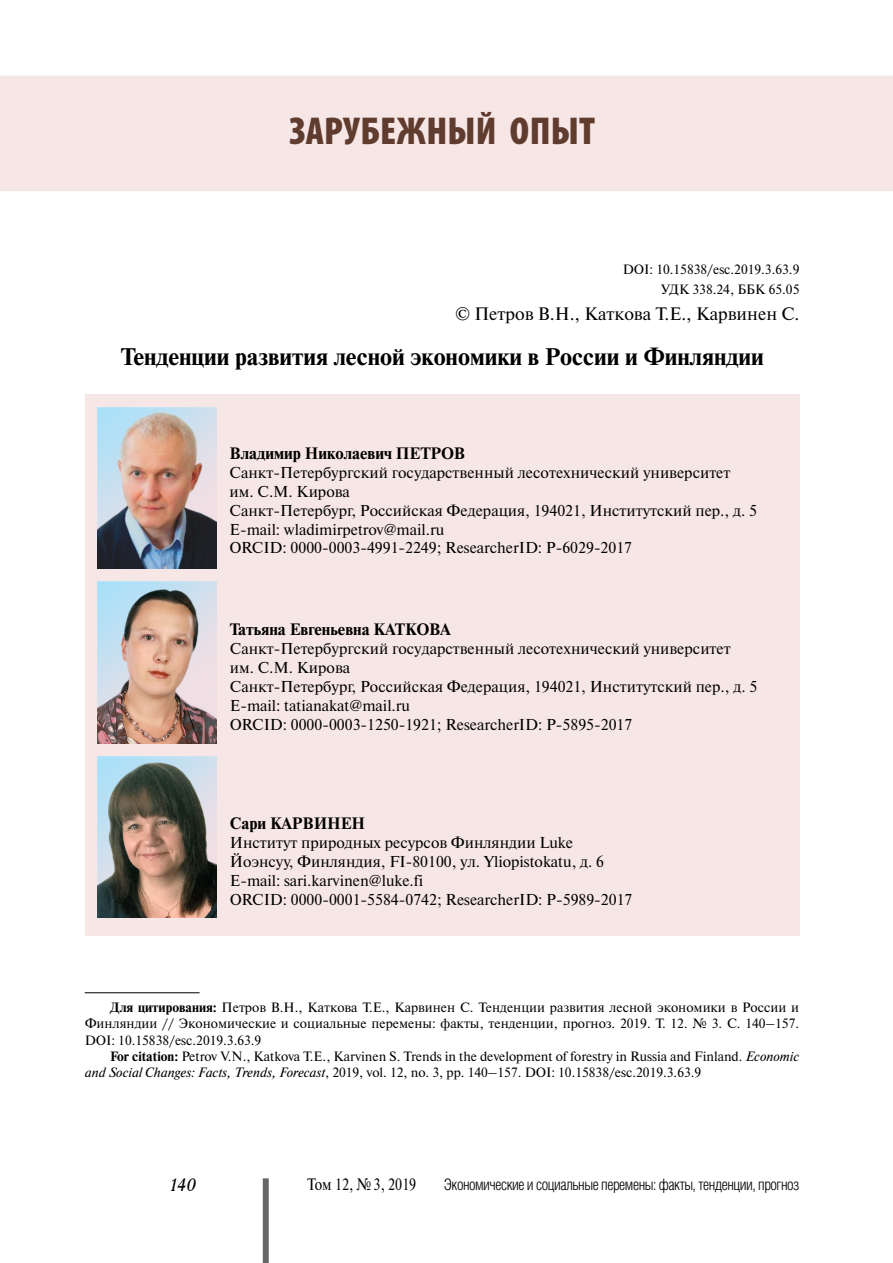
<style>
.page{position:relative;width:893px;height:1263px;background:#fff}
.page>*{position:absolute;margin:0;border:0;box-sizing:border-box;transform-origin:0 0}
.t1{font:900 condensed 39px "Myriad Pro";letter-spacing:.01em;color:#603c2f}
.t2{font:700 24px "Newton C";color:#000}
.t3{font:18px "Newton C";color:#000}
.t4{font:italic 18px "Academy";color:#000}
.t5{font:700 16.5px "Newton C";color:#000}
.t6{font:16.5px "Newton C";color:#000;scale:.85 1}
.t7{font:15.75px/18.9px "Newton C";color:#000}
.t8{font:300 15.75px "Helios Cond";letter-spacing:-.03em;color:#000}
.t9{font:13.5px/16.2px "Newton C";color:#000;text-align:right}
.s1{font-weight:700}
.s2{font-style:italic}
</style>
<div class="page">
<div style="left:263px;top:1178px;width:6px;height:85px;background:#666"></div>
<hr style="left:85px;top:992px;width:115px;height:1px;background:#000">
<div style="left:85px;top:394px;width:714px;height:541px;background:#f7e6e6"></div>
<div style="left:1px;top:76px;width:891px;height:114px;background:#f7e6e6"></div>
<div style="left:0;top:76px;width:893px;height:115px;border:2px solid #f7e6e6"></div>
<img style="left:98px;top:407px;width:119px;height:162px">
<img style="left:98px;top:582px;width:119px;height:161px">
<img style="left:98px;top:756px;width:119px;height:162px">
<h1 class="t1" style="left:289px;top:106px;width:307px">ЗАРУБЕЖНЫЙ ОПЫТ</h1>
<p class="t9" style="left:623px;top:259px;width:178px;line-height:20.4px">DOI: 10.15838/esc.2019.3.63.9<br>УДК 338.24, ББК 65.05</p>
<p class="t3" style="left:455px;top:304px;width:346px">© Петров В.Н., Каткова Т.Е., Карвинен С.</p>
<h2 class="t2" style="left:121px;top:343px;width:644px">Тенденции развития лесной экономики в России и Финляндии</h2>
<p class="t5" style="left:230px;top:444px;width:237px">Владимир Николаевич ПЕТРОВ</p>
<p class="t7" style="left:230px;top:463px;width:529px">Санкт-Петербургский государственный лесотехнический университет им. С.М. Кирова<br>Санкт-Петербург, Российская Федерация, 194021, Институтский пер., д. 5<br>Е-mail: wladimirpetrov@mail.ru<br>ORCID: 0000-0003-4991-2249; ResearcherID: P-6029-2017</p>
<p class="t5" style="left:230px;top:620px;width:222px">Татьяна Евгеньевна КАТКОВА</p>
<p class="t7" style="left:230px;top:639px;width:529px">Санкт-Петербургский государственный лесотехнический университет им. С.М. Кирова<br>Санкт-Петербург, Российская Федерация, 194021, Институтский пер., д. 5<br>Е-mail: tatianakat@mail.ru<br>ORCID: 0000-0003-1250-1921; ResearcherID: P-5895-2017</p>
<p class="t5" style="left:230px;top:814px;width:137px">Сари КАРВИНЕН</p>
<p class="t7" style="left:230px;top:833px;width:404px">Институт природных ресурсов Финляндии Luke Йоэнсуу, Финляндия, FI-80100, ул. Yliopistokatu, д. 6<br>Е-mail: sari.karvinen@luke.fi<br>ORCID: 0000-0001-5584-0742; ResearcherID: P-5989-2017</p>
<p class="t9" style="left:85px;top:999px;width:716px;text-align:justify;text-indent:26px"><span class="s1">Для цитирования:</span> Петров В.Н., Каткова Т.Е., Карвинен С. Тенденции развития лесной экономики в России и Финляндии // Экономические и социальные перемены: факты, тенденции, прогноз. 2019. Т. 12. № 3. С. 140–157.<br>DOI: 10.15838/esc.2019.3.63.9</p>
<p class="t9" style="left:85px;top:1048px;width:716px;text-align:left;text-indent:26px"><span class="s1">For citation:</span> Petrov V.N., Katkova T.E., Karvinen S. Trends in the development of forestry in Russia and Finland. <span class="s2">Economic and Social Changes: Facts, Trends, Forecast</span>, 2019, vol. 12, no. 3, pp. 140–157. DOI: 10.15838/esc.2019.3.63.9</p>
<p class="t4" style="left:170px;top:1174px;width:28px">140</p>
<p class="t6" style="left:307px;top:1175px;width:130px">Том 12, №3, 2019</p>
<p class="t8" style="left:444px;top:1176px;width:357px">Экономические и социальные перемены: факты, тенденции, прогноз</p>
</div>
